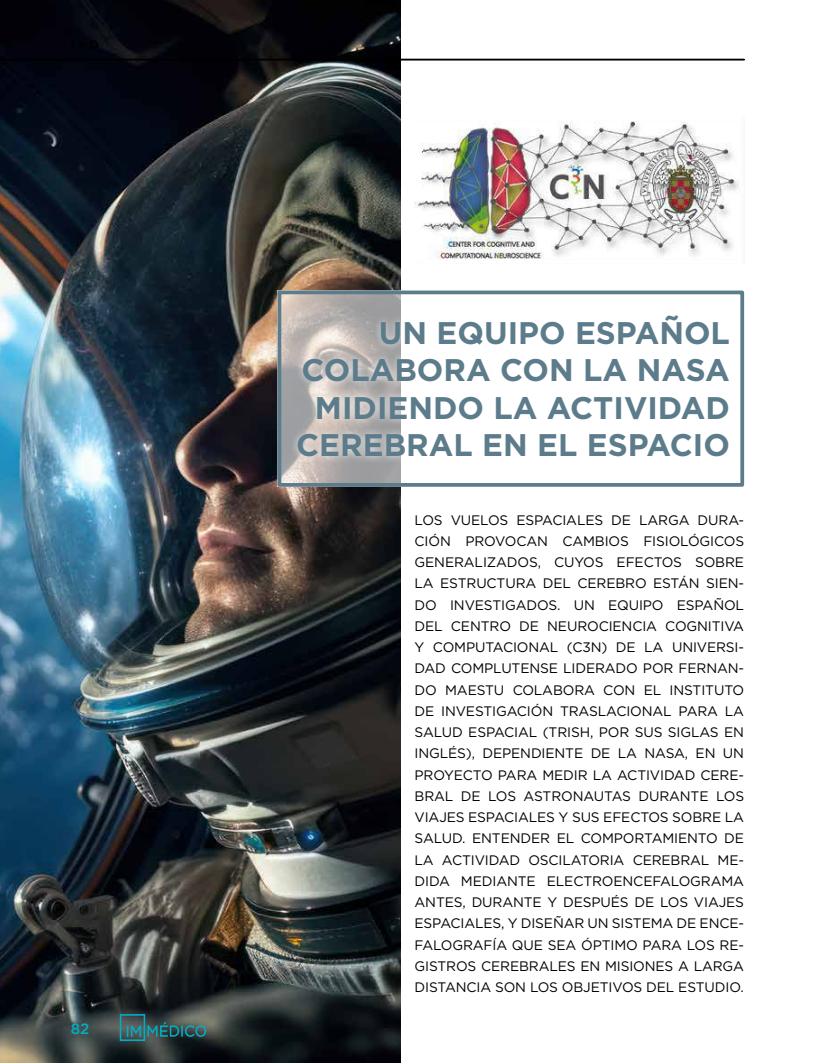
<style>
.page{position:relative;width:815px;height:1063px;background:#fff}
.page>*{position:absolute;margin:0;border:0;box-sizing:border-box;transform-origin:0 0}
.t1{font:700 31.25px/37.5px "Gotham";color:#5d7c8b;text-align:right}
.t2{font:500 15px "Gotham";color:#00aec3}
.t3{font:13.75px/21.2px "Gotham";letter-spacing:-.01em;color:#000;text-align:justify}
</style>
<div class="page">
<img style="left:0;top:0;width:400px;height:1063px">
<svg style="left:120px;top:1014px;width:86px;height:27px;background:#386062"></svg>
<hr style="left:0;top:59px;width:744px;height:2px;background:#000">
<svg style="left:283px;top:296px;width:118px;height:186px;background:#b3aeac"></svg>
<div style="left:290px;top:308px;width:446px;height:157px;background:#fff;opacity:.75"></div>
<div style="left:278px;top:291px;width:466px;height:196px;border:4px solid #5d7c8b"></div>
<img style="left:415px;top:121px;width:324px;height:138px">
<p class="t2" style="left:71px;top:1018px;width:20px">82</p>
<h1 class="t1" style="left:296px;top:313px;width:435px">UN EQUIPO ESPAÑOL<br>COLABORA CON LA NASA<br>MIDIENDO LA ACTIVIDAD<br>CEREBRAL EN EL ESPACIO</h1>
<p class="t3" style="left:415px;top:509px;width:331px">LOS VUELOS ESPACIALES DE LARGA DURA-CIÓN PROVOCAN CAMBIOS FISIOLÓGICOS GENERALIZADOS, CUYOS EFECTOS SOBRE LA ESTRUCTURA DEL CEREBRO ESTÁN SIEN-DO INVESTIGADOS. UN EQUIPO ESPAÑOL DEL CENTRO DE NEUROCIENCIA COGNITIVA Y COMPUTACIONAL (C3N) DE LA UNIVERSI-DAD COMPLUTENSE LIDERADO POR FERNAN-DO MAESTU COLABORA CON EL INSTITUTO DE INVESTIGACIÓN TRASLACIONAL PARA LA SALUD ESPACIAL (TRISH, POR SUS SIGLAS EN INGLÉS), DEPENDIENTE DE LA NASA, EN UN PROYECTO PARA MEDIR LA ACTIVIDAD CERE-BRAL DE LOS ASTRONAUTAS DURANTE LOS VIAJES ESPACIALES Y SUS EFECTOS SOBRE LA SALUD. ENTENDER EL COMPORTAMIENTO DE LA ACTIVIDAD OSCILATORIA CEREBRAL ME-DIDA MEDIANTE ELECTROENCEFALOGRAMA ANTES, DURANTE Y DESPUÉS DE LOS VIAJES ESPACIALES, Y DISEÑAR UN SISTEMA DE ENCE-FALOGRAFÍA QUE SEA ÓPTIMO PARA LOS RE-GISTROS CEREBRALES EN MISIONES A LARGA DISTANCIA SON LOS OBJETIVOS DEL ESTUDIO.</p>
</div>
